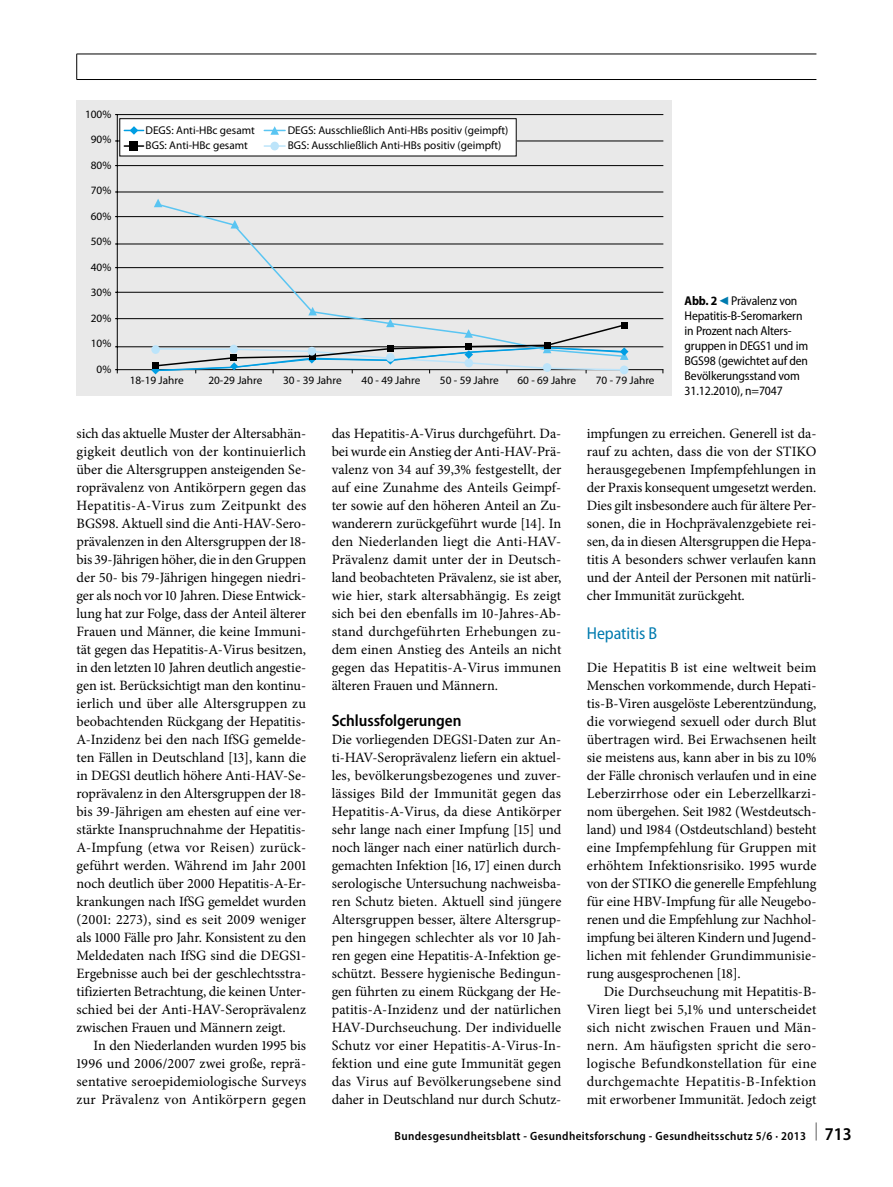
<style>
.page{position:relative;width:893px;height:1187px;background:#fff}
.page>*{position:absolute;margin:0;border:0;box-sizing:border-box;transform-origin:0 0}
._013_u2{font:semi-condensed 17.25px "Myriad Pro";letter-spacing:-.005em;color:#007baf}
._014_u3{font:600 semi-condensed 16.5px "Myriad Pro";letter-spacing:-.005em;color:#000}
._010_fliesstext_mit{font:14.25px/18px "Minion Pro";color:#000;text-align:justify}
._010_fliesstext_ohne{font:14.25px/18px "Minion Pro";letter-spacing:-.005em;color:#000;text-align:justify}
._024_abb_legende_rec{font:semi-condensed 12.75px/15px "Myriad Pro";letter-spacing:-.01em;color:#000}
.t1{font:600 semi-condensed 12px "Myriad Pro";letter-spacing:.03em;color:#000}
.t2{font:11.25px/15.6px "Myriad Pro";color:#000}
.s1{font-weight:700}
.s2{font-family:"S Buttons";font-stretch:normal;font-size:14.25px;color:#007baf}
.s3{font-size:18px}
</style>
<div class="page">
<div style="left:77px;top:100px;width:595px;height:295px;background:#e9e9e9"></div>
<hr style="left:115px;top:114px;width:548px;height:1px;background:#000">
<hr style="left:115px;top:141px;width:548px;height:1px;background:#000">
<hr style="left:115px;top:165px;width:548px;height:1px;background:#000">
<hr style="left:115px;top:192px;width:548px;height:1px;background:#000">
<hr style="left:115px;top:216px;width:548px;height:1px;background:#000">
<hr style="left:115px;top:243px;width:548px;height:1px;background:#000">
<hr style="left:115px;top:267px;width:548px;height:1px;background:#000">
<hr style="left:115px;top:292px;width:548px;height:1px;background:#000">
<hr style="left:115px;top:318px;width:548px;height:1px;background:#000">
<hr style="left:115px;top:346px;width:548px;height:1px;background:#000">
<hr style="left:115px;top:369px;width:548px;height:1px;background:#000">
<hr style="left:117px;top:115px;width:1px;height:258px;background:#000">
<svg style="left:154px;top:202px;width:472px;height:105px"></svg>
<div style="left:120px;top:119px;width:396px;height:37px;background:#fff"></div>
<div style="left:119px;top:118px;width:398px;height:38px;border:1px solid #000"></div>
<svg style="left:151px;top:307px;width:477px;height:67px"></svg>
<svg style="left:264px;top:126px;width:21px;height:9px"></svg>
<div style="left:270px;top:142px;width:9px;height:8px;background:#bce4fa;border-radius:50%"></div>
<hr style="left:264px;top:145px;width:21px;height:2px;background:#bce4fa">
<svg style="left:124px;top:126px;width:20px;height:9px"></svg>
<div style="left:130px;top:141px;width:8px;height:9px;background:#000"></div>
<hr style="left:124px;top:145px;width:20px;height:2px;background:#000">
<svg style="left:309px;top:354px;width:6px;height:6px"></svg>
<div style="left:386px;top:353px;width:9px;height:9px;background:#bce4fa;border-radius:50%"></div>
<div style="left:544px;top:342px;width:6px;height:7px;background:#000"></div>
<div style="left:308px;top:347px;width:8px;height:8px;background:#bce4fa;border-radius:50%"></div>
<div style="left:152px;top:362px;width:7px;height:7px;background:#000"></div>
<hr style="left:77px;top:79px;width:739px;height:1px;background:#000">
<svg style="left:76px;top:54px;width:1px;height:25px"></svg>
<hr style="left:77px;top:54px;width:739px;height:1px;background:#000">
<p class="t2" style="left:85px;top:106px;width:28px">100%</p>
<p class="t2" style="left:91px;top:132px;width:22px">90%</p>
<p class="t2" style="left:91px;top:157px;width:22px">80%</p>
<p class="t2" style="left:91px;top:183px;width:22px">70%</p>
<p class="t2" style="left:91px;top:208px;width:22px">60%</p>
<p class="t2" style="left:91px;top:234px;width:22px">50%</p>
<p class="t2" style="left:91px;top:259px;width:22px">40%</p>
<p class="t2" style="left:91px;top:285px;width:22px">30%</p>
<p class="t2" style="left:91px;top:310px;width:22px">20%</p>
<p class="t2" style="left:91px;top:336px;width:22px">10%</p>
<p class="t2" style="left:97px;top:361px;width:16px">0%</p>
<p class="t2" style="left:146px;top:122px;width:111px">DEGS: Anti-HBc gesamt<br>BGS: Anti-HBc gesamt</p>
<p class="t2" style="left:288px;top:122px;width:222px">DEGS: Ausschließlich Anti-HBs positiv (geimpft)<br>BGS: Ausschließlich Anti-HBs positiv (geimpft)</p>
<p class="t2" style="left:130px;top:372px;width:56px">18-19 Jahre</p>
<p class="t2" style="left:208px;top:372px;width:56px">20-29 Jahre</p>
<p class="t2" style="left:283px;top:372px;width:60px">30 - 39 Jahre</p>
<p class="t2" style="left:362px;top:372px;width:60px">40 - 49 Jahre</p>
<p class="t2" style="left:440px;top:372px;width:60px">50 - 59 Jahre</p>
<p class="t2" style="left:517px;top:372px;width:60px">60 - 69 Jahre</p>
<p class="t2" style="left:596px;top:372px;width:60px">70 - 79 Jahre</p>
<p class="_024_abb_legende_rec" style="left:685px;top:294px;width:125px"><span class="s1">Abb. 2</span><span class="s2">9</span>Prävalenz von<br>Hepatitis-B-Seromarkern in Prozent nach Alters&shy;gruppen in DEGS1 und im<br>BGS98 (gewichtet auf den<br>Bevölkerungsstand vom<br>31.12.2010), n=7047</p>
<p class="_010_fliesstext_mit" style="left:77px;top:424px;width:231px">sich das aktuelle Muster der Altersabhän&shy;gigkeit deutlich von der kontinuierlich über die Altersgruppen ansteigenden Se&shy;roprävalenz von Antikörpern gegen das Hepatitis-A-Virus zum Zeitpunkt des BGS98. Aktuell sind die Anti-HAV-Sero&shy;prävalenzen in den Altersgruppen der 18- bis 39-Jährigen höher, die in den Gruppen der 50- bis 79-Jährigen hingegen niedri&shy;ger als noch vor 10 Jahren. Diese Entwick&shy;lung hat zur Folge, dass der Anteil älterer Frauen und Männer, die keine Immuni&shy;tät gegen das Hepatitis-A-Virus besitzen, in den letzten 10 Jahren deutlich angestie&shy;gen ist. Berücksichtigt man den kontinu&shy;ierlich und über alle Altersgruppen zu beobachtenden Rückgang der Hepatitis-A-Inzidenz bei den nach IfSG gemelde&shy;ten Fällen in Deutschland [13], kann die in DEGS1 deutlich höhere Anti-HAV-Se&shy;roprävalenz in den Altersgruppen der 18- bis 39-Jährigen am ehesten auf eine ver&shy;stärkte Inanspruchnahme der Hepatitis-A-Impfung (etwa vor Reisen) zurück&shy;geführt werden. Während im Jahr 2001 noch deutlich über 2000 Hepatitis-A-Er&shy;krankungen nach IfSG gemeldet wurden (2001: 2273), sind es seit 2009 weniger als 1000 Fälle pro Jahr. Konsistent zu den Meldedaten nach IfSG sind die DEGS1- Ergebnisse auch bei der geschlechtsstra&shy;tifizierten Betrachtung, die keinen Unter&shy;schied bei der Anti-HAV-Seroprävalenz zwischen Frauen und Männern zeigt.</p>
<p class="_010_fliesstext_mit" style="left:77px;top:1036px;width:231px;text-indent:17px">In den Niederlanden wurden 1995 bis 1996 und 2006/2007 zwei große, reprä&shy;sentative seroepidemiologische Surveys zur Prävalenz von Antikörpern gegen</p>
<p class="_010_fliesstext_mit" style="left:332px;top:424px;width:231px">das Hepatitis-A-Virus durchgeführt. Da&shy;bei wurde ein Anstieg der Anti-HAV-Prä&shy;valenz von 34 auf 39,3% festgestellt, der auf eine Zunahme des Anteils Geimpf&shy;ter sowie auf den höheren Anteil an Zu&shy;wanderern zurückgeführt wurde [14]. In den Niederlanden liegt die Anti-HAV-Prävalenz damit unter der in Deutsch&shy;land beobachteten Prävalenz, sie ist aber, wie hier, stark altersabhängig. Es zeigt sich bei den ebenfalls im 10-Jahres-Ab&shy;stand durchgeführten Erhebungen zu&shy;dem einen Anstieg des Anteils an nicht gegen das Hepatitis-A-Virus immunen älteren Frauen und Männern.</p>
<p class="_014_u3" style="left:332px;top:711px;width:131px">Schlussfolgerungen</p>
<p class="_010_fliesstext_ohne" style="left:332px;top:730px;width:231px">Die vorliegenden DEGS1-Daten zur An&shy;ti-HAV-Seroprävalenz liefern ein aktuel&shy;les, bevölkerungsbezogenes und zuver&shy;lässiges Bild der Immunität gegen das Hepatitis-A-Virus, da diese Antikörper sehr lange nach einer Impfung [15] und noch länger nach einer natürlich durch&shy;gemachten Infektion [16, 17] einen durch serologische Untersuchung nachweisba&shy;ren Schutz bieten. Aktuell sind jüngere Altersgruppen besser, ältere Altersgrup&shy;pen hingegen schlechter als vor 10 Jah&shy;ren gegen eine Hepatitis-A-Infektion ge&shy;schützt. Bessere hygienische Bedingun&shy;gen führten zu einem Rückgang der He&shy;patitis-A-Inzidenz und der natürlichen HAV-Durchseuchung. Der individuelle Schutz vor einer Hepatitis-A-Virus-In&shy;fektion und eine gute Immunität gegen das Virus auf Bevölkerungsebene sind daher in Deutschland nur durch Schutz-</p>
<p class="_010_fliesstext_ohne" style="left:587px;top:424px;width:231px">impfungen zu erreichen. Generell ist da&shy;rauf zu achten, dass die von der STIKO herausgegebenen Impfempfehlungen in der Praxis konsequent umgesetzt werden.<br>Dies gilt insbesondere auch für ältere Per&shy;sonen, die in Hochprävalenzgebiete rei&shy;sen, da in diesen Altersgruppen die Hepa&shy;titis A besonders schwer verlaufen kann und der Anteil der Personen mit natürli&shy;cher Immunität zurückgeht.</p>
<p class="_013_u2" style="left:587px;top:623px;width:72px">Hepatitis B</p>
<p class="_010_fliesstext_ohne" style="left:587px;top:658px;width:231px">Die Hepatitis B ist eine weltweit beim Menschen vorkommende, durch Hepati&shy;tis-B-Viren ausgelöste Leberentzündung, die vorwiegend sexuell oder durch Blut übertragen wird. Bei Erwachsenen heilt sie meistens aus, kann aber in bis zu 10% der Fälle chronisch verlaufen und in eine Leberzirrhose oder ein Leberzellkarzi&shy;nom übergehen. Seit 1982 (Westdeutsch&shy;land) und 1984 (Ostdeutschland) besteht eine Impfempfehlung für Gruppen mit erhöhtem Infektionsrisiko. 1995 wurde von der STIKO die generelle Empfehlung für eine HBV-Impfung für alle Neugebo&shy;renen und die Empfehlung zur Nachhol&shy;impfung bei älteren Kindern und Jugend&shy;lichen mit fehlender Grundimmunisie&shy;rung ausgesprochenen [18].</p>
<p class="_010_fliesstext_mit" style="left:587px;top:982px;width:231px;text-indent:17px">Die Durchseuchung mit Hepatitis-B-Viren liegt bei 5,1% und unterscheidet sich nicht zwischen Frauen und Män&shy;nern. Am häufigsten spricht die sero&shy;logische Befundkonstellation für eine durchgemachte Hepatitis-B-Infektion mit erworbener Immunität. Jedoch zeigt</p>
<p class="t1" style="left:395px;top:1129px;width:459px">Bundesgesundheitsblatt - Gesundheitsforschung - Gesundheitsschutz 5/6 · 2013 <sup>|</sup> <span class="s3">713</span></p>
</div>
